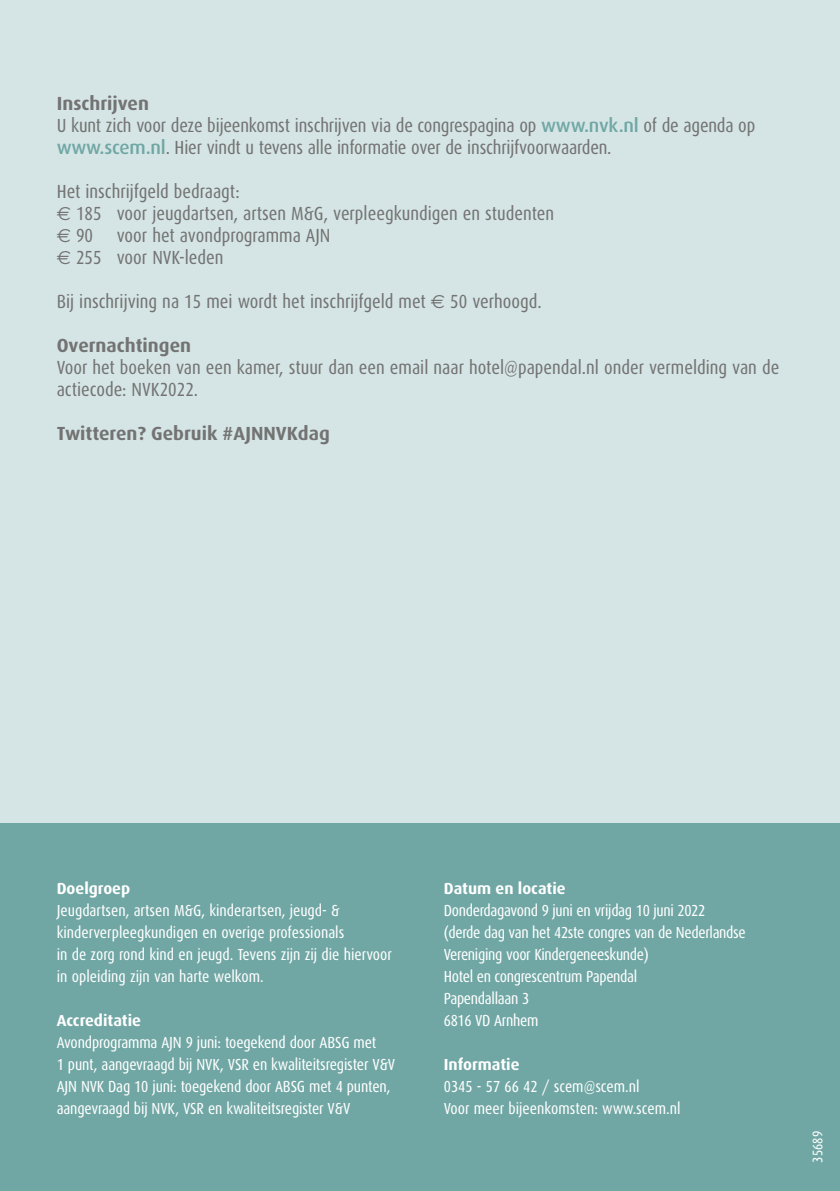
<style>
.page{position:relative;width:840px;height:1191px;background:#fff}
.page>*{position:absolute;margin:0;border:0;box-sizing:border-box;transform-origin:0 0}
.t1{font:19px/22px "Dax Condensed";color:#747373}
.t2{font:700 19px "Dax";color:#747373}
.t3{font:16px/22px "Dax Condensed";letter-spacing:-.01em;color:#fff}
.t4{font:700 16px "Dax";color:#fff}
.t5{font:14px "Dax Condensed";color:#fff}
.s1{font-family:"Dax";font-weight:500;color:#70a7a4}
.s2{font-family:"Euro Sans"}
</style>
<div class="page">
<div style="left:0;top:0;width:839px;height:847px;background:#d5e5e5"></div>
<div style="left:0;top:823px;width:839px;height:368px;background:#70a7a4"></div>
<p class="t2" style="left:57px;top:92px;width:94px">Inschrijven</p>
<p class="t1" style="left:57px;top:114px;width:699px">U kunt zich voor deze bijeenkomst inschrijven via de congrespagina op <span class="s1">www.nvk.nl</span> of de agenda op <span class="s1">www.scem.nl</span>. Hier vindt u tevens alle informatie over de inschrijfvoorwaarden.</p>
<p class="t1" style="left:57px;top:180px;width:498px">Het inschrijfgeld bedraagt:<br><span class="s2">€</span> 185 voor jeugdartsen, artsen M&amp;G, verpleegkundigen en studenten <span class="s2">€</span> 90 voor het avondprogramma AJN<br><span class="s2">€</span> 255 voor NVK-leden</p>
<p class="t1" style="left:57px;top:290px;width:486px">Bij inschrijving na 15 mei wordt het inschrijfgeld met <span class="s2">€</span> 50 verhoogd.</p>
<p class="t2" style="left:57px;top:334px;width:136px">Overnachtingen</p>
<p class="t1" style="left:57px;top:356px;width:723px">Voor het boeken van een kamer, stuur dan een email naar hotel@papendal.nl onder vermelding van de actiecode: NVK2022.</p>
<p class="t2" style="left:57px;top:422px;width:274px">Twitteren? Gebruik #AJNNVKdag</p>
<p class="t4" style="left:57px;top:879px;width:75px">Doelgroep</p>
<p class="t3" style="left:57px;top:899px;width:336px">Jeugdartsen, artsen M&amp;G, kinderartsen, jeugd- &amp; kinderverpleegkundigen en overige professionals<br>in de zorg rond kind en jeugd. Tevens zijn zij die hiervoor in opleiding zijn van harte welkom.</p>
<p class="t4" style="left:57px;top:1011px;width:86px">Accreditatie</p>
<p class="t3" style="left:57px;top:1031px;width:340px">Avondprogramma AJN 9 juni: toegekend door ABSG met<br>1 punt, aangevraagd bij NVK, VSR en kwaliteitsregister V&amp;V AJN NVK Dag 10 juni: toegekend door ABSG met 4 punten, aangevraagd bij NVK, VSR en kwaliteitsregister V&amp;V</p>
<p class="t4" style="left:443px;top:879px;width:123px">Datum en locatie</p>
<p class="t3" style="left:443px;top:899px;width:303px">Donderdagavond 9 juni en vrijdag 10 juni 2022 (derde dag van het 42ste congres van de Nederlandse<br>Vereniging voor Kindergeneeskunde)<br>Hotel en congrescentrum Papendal<br>Papendallaan 3<br>6816 VD Arnhem</p>
<p class="t4" style="left:443px;top:1055px;width:77px">Informatie</p>
<p class="t3" style="left:443px;top:1075px;width:238px">0345 - 57 66 42 / scem@scem.nl<br>Voor meer bijeenkomsten: www.scem.nl</p>
<p class="t5" style="left:809px;top:1162px;width:33px;rotate:-90deg">35689</p>
</div>
